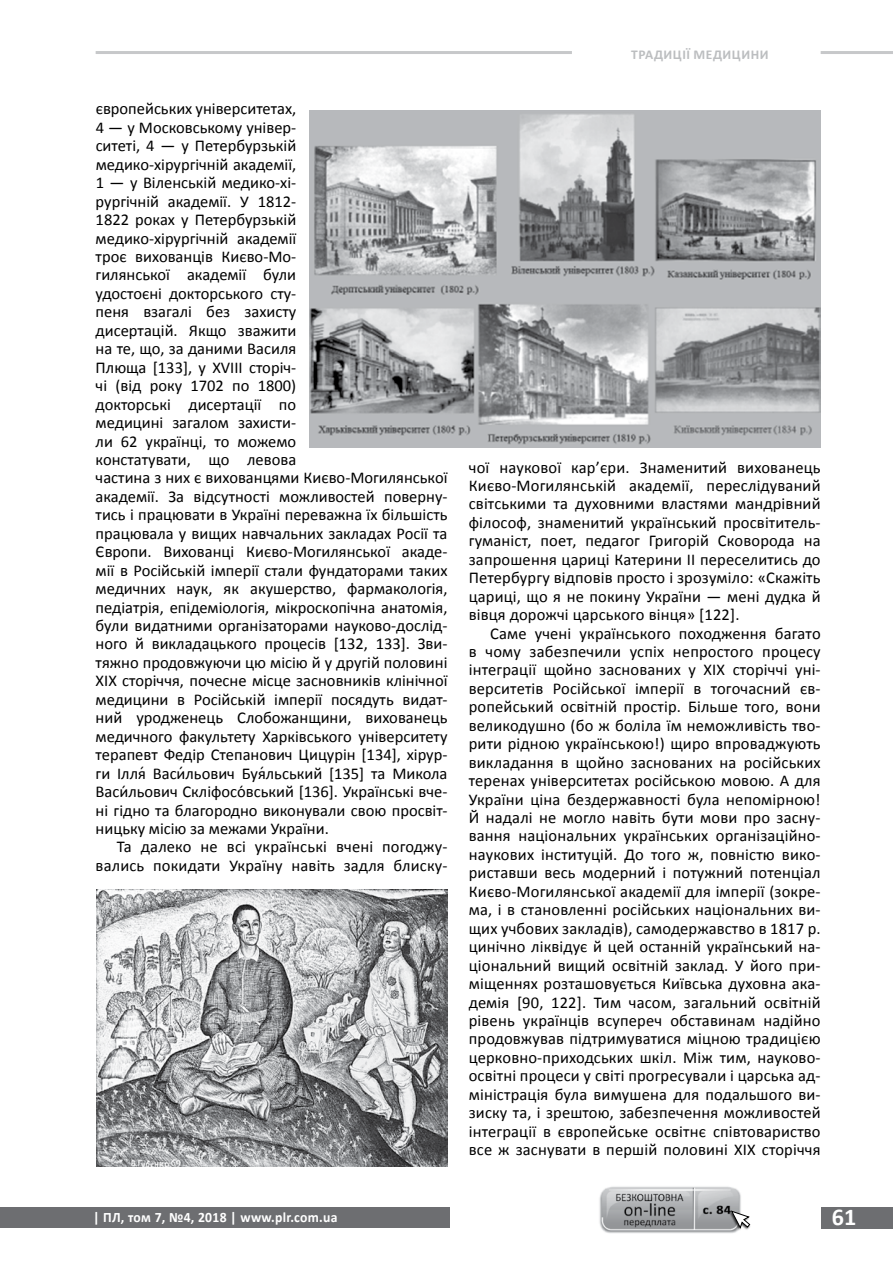
<style>
.page{position:relative;width:893px;height:1263px;background:#fff}
.page>*{position:absolute;margin:0;border:0;box-sizing:border-box;transform-origin:0 0}
.t1{font:700 24.15px "Calibri";color:#fff}
.t2{font:16.5px/18.5px "Calibri";color:#000;text-align:justify}
.t3{font:700 14.4px "Calibri";letter-spacing:.02em;color:#fff;scale:.95 1}
.t4{font:700 13.5px "Calibri";letter-spacing:.04em;color:#bcbec0}
</style>
<div class="page">
<div style="left:0;top:1207px;width:450px;height:20px;background:#6d6e71"></div>
<div style="left:821px;top:1207px;width:72px;height:21px;background:#6d6e71"></div>
<img style="left:599px;top:1186px;width:142px;height:47px">
<div style="left:729px;top:1210px;width:22px;height:20px;background:#000;opacity:.75"></div>
<svg style="left:731px;top:1210px;width:19px;height:18px"></svg>
<hr style="left:96px;top:51px;width:476px;height:3px;background:#939598">
<hr style="left:821px;top:51px;width:72px;height:3px;background:#939598">
<img style="left:97px;top:890px;width:351px;height:276px">
<img style="left:309px;top:111px;width:512px;height:336px">
<p class="t2" style="left:96px;top:100px;width:353px;text-align:left">європейських університетах,<br>4 — у Московському універ-<br>ситеті, 4 — у Петербурзькій<br>медико-хірургічній академії,<br>1 — у Віленській медико-хі-<br>рургічній академії. У 1812-<br>1822 роках у Петербурзькій<br>медико-хірургічній академії<br>троє вихованців Києво-Мо-<br>гилянської академії були<br>удостоєні докторського сту-<br>пеня взагалі без захисту<br>дисертацій. Якщо зважити<br>на те, що, за даними Василя<br>Плюща [133], у XVIII сторіч-<br>чі (від року 1702 по 1800)<br>докторські дисертації по<br>медицині загалом захисти-<br>ли 62 українці, то можемо<br>констатувати, що левова<br>частина з них є вихованцями Києво-Могилянської академії. За відсутності можливостей поверну&shy;тись і працювати в Україні переважна їх більшість працювала у вищих навчальних закладах Росії та Європи. Вихованці Києво-Могилянської акаде&shy;мії в Російській імперії стали фундаторами таких медичних наук, як акушерство, фармакологія, педіатрія, епідеміологія, мікроскопічна анатомія, були видатними організаторами науково-дослід&shy;ного й викладацького процесів [132, 133]. Зви&shy;тяжно продовжуючи цю місію й у другій половині ХІХ сторіччя, почесне місце засновників клінічної медицини в Російській імперії посядуть видат&shy;ний уродженець Слобожанщини, вихованець медичного факультету Харківського університету терапевт Федір Степанович Цицурін [134], хірур&shy;ги Ілля́Васи́льович Буя́льський [135] та Микола Васи́льович Скліфосо́вський [136]. Українські вче&shy;ні гідно та благородно виконували свою просвіт&shy;ницьку місію за межами України.</p>
<p class="t2" style="left:96px;top:838px;width:353px;text-align:right">Та далеко не всі українські вчені погоджу&shy;вались покидати Україну навіть задля блиску-</p>
<p class="t4" style="left:631px;top:46px;width:139px">ТРАДИЦІЇ МЕДИЦИНИ</p>
<p class="t2" style="left:469px;top:458px;width:353px">чої наукової кар’єри. Знаменитий вихованець Києво-Могилянській академії, переслідуваний світськими та духовними властями мандрівний філософ, знаменитий український просвітитель&shy;гуманіст, поет, педагог Григорій Сковорода на запрошення цариці Катерини II переселитись до Петербургу відповів просто і зрозуміло: «Скажіть цариці, що я не покину України — мені дудка й вівця дорожчі царського вінця» [122].</p>
<p class="t2" style="left:469px;top:624px;width:353px;text-indent:21px">Саме учені українського походження багато в чому забезпечили успіх непростого процесу інтеграції щойно заснованих у ХІХ сторіччі уні&shy;верситетів Російської імперії в тогочасний єв&shy;ропейський освітній простір. Більше того, вони великодушно (бо ж боліла їм неможливість тво&shy;рити рідною українською!) щиро впроваджують викладання в щойно заснованих на російських теренах університетах російською мовою. А для України ціна бездержавності була непомірною!<br>Й надалі не могло навіть бути мови про засну&shy;вання національних українських організаційно&shy;наукових інституцій. До того ж, повністю вико&shy;риставши весь модерний і потужний потенціал Києво-Могилянської академії для імперії (зокре&shy;ма, і в становленні російських національних ви&shy;щих учбових закладів), самодержавство в 1817 р. цинічно ліквідує й цей останній український на&shy;ціональний вищий освітній заклад. У його при&shy;міщеннях розташовується Київська духовна ака&shy;демія [90, 122]. Тим часом, загальний освітній рівень українців всупереч обставинам надійно продовжував підтримуватися міцною традицією церковно-приходських шкіл. Між тим, науково&shy;освітні процеси у світі прогресували і царська ад&shy;міністрація була вимушена для подальшого ви&shy;зиску та, і зрештою, забезпечення можливостей інтеграції в європейське освітнє співтовариство все ж заснувати в першій половині ХІХ сторіччя</p>
<p class="t3" style="left:93px;top:1208px;width:259px">| ПЛ, том 7, №4, 2018 | www.plr.com.ua</p>
<h1 class="t1" style="left:832px;top:1202px;width:26px">61</h1>
</div>
